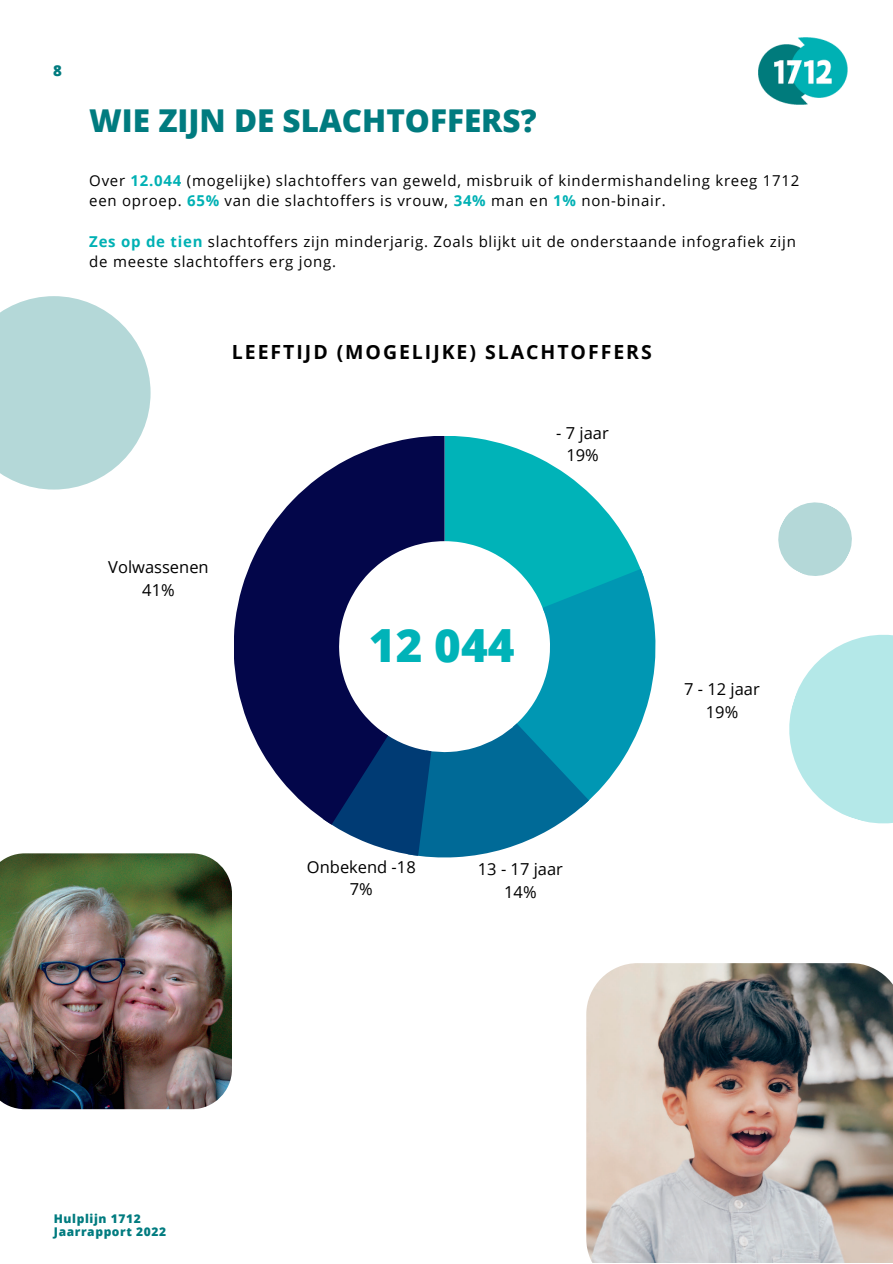
<style>
.page{position:relative;width:893px;height:1264px;background:#fff}
.page>*{position:absolute;margin:0;border:0;box-sizing:border-box;transform-origin:0 0}
.t1{font:800 45.75px "Open Sans";color:#00b3b8}
.t2{font:800 31.5px "Open Sans";color:#007b7f}
.t3{font:700 19.5px "Open Sans";letter-spacing:.1em;color:#000}
.t4{font:16.5px/22.6px "Open Sans";color:#000;text-align:center}
.t5{font:15px/20.2px "Open Sans";letter-spacing:.05em;color:#000}
.t6{font:800 15px "Open Sans";color:#007b7f}
.t7{font:800 12px/13px "Open Sans";letter-spacing:.05em;color:#007b7f}
.s1{font-weight:700;color:#00b1b4}
</style>
<div class="page">
<img style="left:758px;top:37px;width:89px;height:68px">
<svg style="left:0;top:296px;width:150px;height:193px;background:#bfdddd"></svg>
<svg style="left:778px;top:502px;width:74px;height:74px"></svg>
<svg style="left:789px;top:634px;width:103px;height:190px"></svg>
<svg style="left:330px;top:436px;width:325px;height:421px"></svg>
<svg style="left:234px;top:436px;width:210px;height:388px;fill:#03064a"></svg>
<img style="left:586px;top:963px;width:306px;height:299px">
<img style="left:0;top:853px;width:232px;height:257px">
<p class="t6" style="left:53px;top:60px;width:10px">8</p>
<h2 class="t2" style="left:89px;top:98px;width:449px">WIE ZIJN DE SLACHTOFFERS?</h2>
<p class="t5" style="left:89px;top:170px;width:711px">Over <span class="s1">12.044</span> (mogelijke) slachtoffers van geweld, misbruik of kindermishandeling kreeg 1712 een oproep. <span class="s1">65%</span> van die slachtoffers is vrouw, <span class="s1">34%</span> man en <span class="s1">1%</span> non-binair.</p>
<p class="t5" style="left:89px;top:231px;width:708px"><span class="s1">Zes op de tien</span> slachtoffers zijn minderjarig. Zoals blijkt uit de onderstaande infografiek zijn de meeste slachtoffers erg jong.</p>
<h3 class="t3" style="left:232px;top:338px;width:421px">LEEFTIJD (MOGELIJKE) SLACHTOFFERS</h3>
<p class="t4" style="left:556px;top:421px;width:54px">- 7 jaar<br>19%</p>
<p class="t4" style="left:108px;top:555px;width:102px">Volwassenen<br>41%</p>
<h1 class="t1" style="left:369px;top:613px;width:147px">12 044</h1>
<p class="t4" style="left:684px;top:677px;width:77px">7 - 12 jaar<br>19%</p>
<p class="t4" style="left:307px;top:854px;width:110px">Onbekend -18<br>7%</p>
<p class="t4" style="left:478px;top:857px;width:87px">13 - 17 jaar<br>14%</p>
<p class="t7" style="left:54px;top:1211px;width:114px">Hulplijn 1712<br>Jaarrapport 2022</p>
</div>
